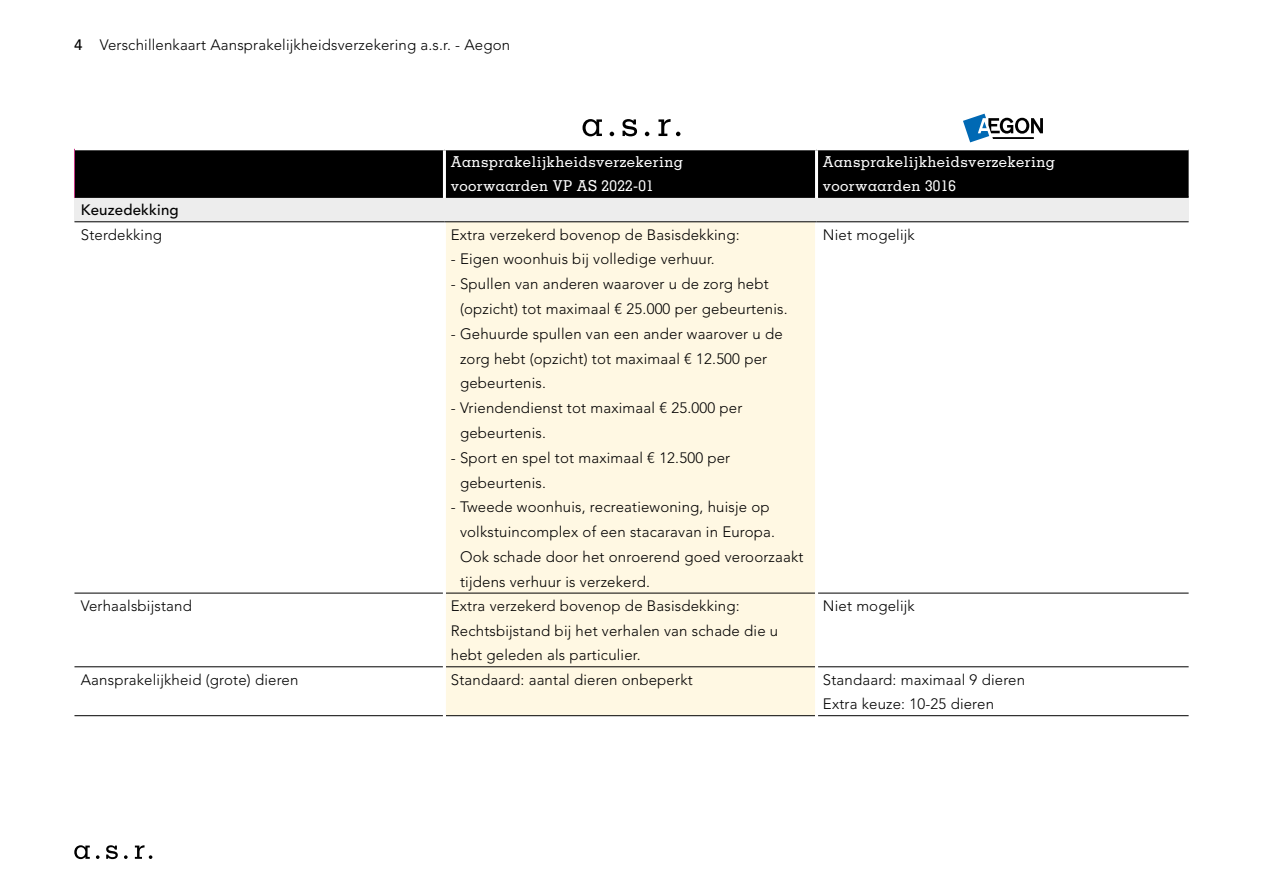
<style>
.page{position:relative;width:1263px;height:893px;background:#fff}
.page>*{position:absolute;margin:0;border:0;box-sizing:border-box;transform-origin:0 0}
.Platte_tekst_tabel_10_3_Avenir_light__VK{font:300 15px/24.8px "Avenir LT Std";letter-spacing:.01em;color:#000}
.Kopje_tabel_10_3_Memphis_medium__VK{font:500 15px/24px "Memphis LT Std";letter-spacing:.025em;color:#fff}
.Platte_tekst_tabel_10_3_Avenir_light__VK-2{font:500 15px "Avenir LT Std";letter-spacing:.01em;color:#000}
.s1{font-weight:500}
</style>
<div class="page">
<svg style="left:645px;top:132px;width:4px;height:4px"></svg>
<svg style="left:658px;top:119px;width:22px;height:17px"></svg>
<svg style="left:610px;top:132px;width:4px;height:4px"></svg>
<svg style="left:582px;top:119px;width:20px;height:17px"></svg>
<svg style="left:622px;top:119px;width:15px;height:17px"></svg>
<svg style="left:963px;top:114px;width:80px;height:28px"></svg>
<div style="left:75px;top:150px;width:1113px;height:46px;background:#000"></div>
<div style="left:74px;top:197px;width:1114px;height:25px;background:#ededed"></div>
<div style="left:446px;top:223px;width:369px;height:492px;background:#fff8e3"></div>
<svg style="left:818px;top:592px;width:370px;height:76px"></svg>
<hr style="left:443px;top:150px;width:3px;height:48px;background:#fff">
<hr style="left:815px;top:150px;width:3px;height:48px;background:#fff">
<hr style="left:75px;top:196px;width:368px;height:2px;background:#000">
<hr style="left:446px;top:196px;width:369px;height:2px;background:#000">
<hr style="left:818px;top:196px;width:370px;height:2px;background:#000">
<hr style="left:74px;top:593px;width:369px;height:1px;background:#000">
<hr style="left:446px;top:593px;width:369px;height:1px;background:#000">
<hr style="left:818px;top:593px;width:370px;height:1px;background:#000">
<hr style="left:74px;top:666px;width:369px;height:1px;background:#000">
<hr style="left:446px;top:666px;width:369px;height:1px;background:#000">
<hr style="left:818px;top:666px;width:370px;height:1px;background:#000">
<hr style="left:74px;top:715px;width:369px;height:1px;background:#000">
<hr style="left:446px;top:715px;width:369px;height:1px;background:#000">
<hr style="left:818px;top:715px;width:370px;height:1px;background:#000">
<hr style="left:74px;top:149px;width:1px;height:49px;background:#c73584">
<hr style="left:74px;top:222px;width:370px;height:1px;background:#000">
<hr style="left:444px;top:222px;width:372px;height:1px;background:#000">
<hr style="left:816px;top:222px;width:372px;height:1px;background:#000">
<svg style="left:124px;top:855px;width:4px;height:4px"></svg>
<svg style="left:135px;top:845px;width:17px;height:14px"></svg>
<svg style="left:96px;top:855px;width:4px;height:4px"></svg>
<svg style="left:74px;top:845px;width:16px;height:14px"></svg>
<svg style="left:106px;top:845px;width:12px;height:14px"></svg>
<p class="Platte_tekst_tabel_10_3_Avenir_light__VK" style="left:74px;top:32px;width:437px"><span class="s1">4</span> Verschillenkaart Aansprakelijkheidsverzekering a.s.r. - Aegon</p>
<p class="Kopje_tabel_10_3_Memphis_medium__VK" style="left:451px;top:149px;width:234px">Aansprakelijkheidsverzekering voorwaarden VP AS 2022-01</p>
<p class="Kopje_tabel_10_3_Memphis_medium__VK" style="left:823px;top:149px;width:234px">Aansprakelijkheidsverzekering</p>
<p class="Kopje_tabel_10_3_Memphis_medium__VK" style="left:823px;top:173px;width:135px">voorwaarden 3016</p>
<p class="Platte_tekst_tabel_10_3_Avenir_light__VK-2" style="left:81px;top:202px;width:99px">Keuzedekking</p>
<p class="Platte_tekst_tabel_10_3_Avenir_light__VK" style="left:81px;top:222px;width:83px">Sterdekking</p>
<p class="Platte_tekst_tabel_10_3_Avenir_light__VK" style="left:451px;top:222px;width:290px">Extra verzekerd bovenop de Basisdekking:</p>
<p class="Platte_tekst_tabel_10_3_Avenir_light__VK" style="left:451px;top:247px;width:265px">- Eigen woonhuis bij volledige verhuur.</p>
<p class="Platte_tekst_tabel_10_3_Avenir_light__VK" style="left:460px;top:272px;width:329px;text-indent:-9px">- Spullen van anderen waarover u de zorg hebt (opzicht) tot maximaal € 25.000 per gebeurtenis.</p>
<p class="Platte_tekst_tabel_10_3_Avenir_light__VK" style="left:460px;top:321px;width:324px;text-indent:-9px">- Gehuurde spullen van een ander waarover u de zorg hebt (opzicht) tot maximaal € 12.500 per gebeurtenis.</p>
<p class="Platte_tekst_tabel_10_3_Avenir_light__VK" style="left:460px;top:396px;width:284px;text-indent:-9px">- Vriendendienst tot maximaal € 25.000 per gebeurtenis.</p>
<p class="Platte_tekst_tabel_10_3_Avenir_light__VK" style="left:460px;top:445px;width:272px;text-indent:-9px">- Sport en spel tot maximaal € 12.500 per gebeurtenis.</p>
<p class="Platte_tekst_tabel_10_3_Avenir_light__VK" style="left:460px;top:495px;width:345px;text-indent:-9px">- Tweede woonhuis, recreatiewoning, huisje op volkstuincomplex of een stacaravan in Europa.<br>Ook schade door het onroerend goed veroorzaakt tijdens verhuur is verzekerd.</p>
<p class="Platte_tekst_tabel_10_3_Avenir_light__VK" style="left:81px;top:593px;width:113px">Verhaalsbijstand</p>
<p class="Platte_tekst_tabel_10_3_Avenir_light__VK" style="left:451px;top:593px;width:290px">Extra verzekerd bovenop de Basisdekking:</p>
<p class="Platte_tekst_tabel_10_3_Avenir_light__VK" style="left:451px;top:618px;width:329px">Rechtsbijstand bij het verhalen van schade die u hebt geleden als particulier.</p>
<p class="Platte_tekst_tabel_10_3_Avenir_light__VK" style="left:823px;top:222px;width:93px">Niet mogelijk</p>
<p class="Platte_tekst_tabel_10_3_Avenir_light__VK" style="left:823px;top:593px;width:93px">Niet mogelijk</p>
<p class="Platte_tekst_tabel_10_3_Avenir_light__VK" style="left:81px;top:667px;width:219px">Aansprakelijkheid (grote) dieren</p>
<p class="Platte_tekst_tabel_10_3_Avenir_light__VK" style="left:451px;top:667px;width:243px">Standaard: aantal dieren onbeperkt</p>
<p class="Platte_tekst_tabel_10_3_Avenir_light__VK" style="left:823px;top:667px;width:204px">Standaard: maximaal 9 dieren</p>
<p class="Platte_tekst_tabel_10_3_Avenir_light__VK" style="left:823px;top:692px;width:173px">Extra keuze: 10-25 dieren</p>
</div>
